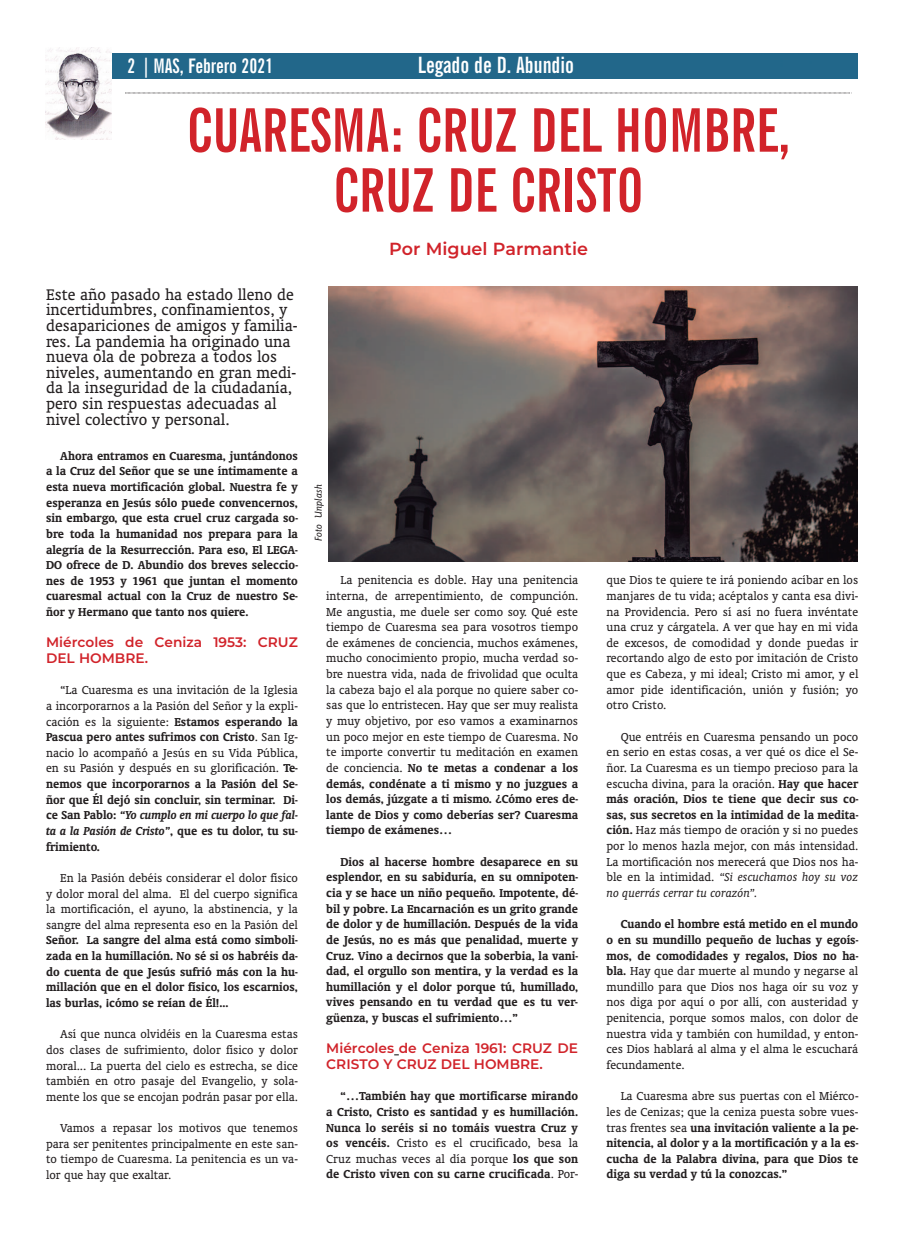
<style>
.page{position:relative;width:904px;height:1234px;background:#fff}
.page>*{position:absolute;margin:0;border:0;box-sizing:border-box;transform-origin:0 0}
.t1{font:700 extra-condensed 60px/59.9px "News Gothic BT";color:#d1232a;text-align:center}
.t2{font:700 extra-condensed 22.5px "News Gothic BT";color:#fff}
.t3{font:700 extra-condensed 20px "News Gothic BT";color:#fff}
.t4{font:17.5px/15.6px "Oranda BT";color:#231f20}
.t5{font:600 17.5px "Montserrat";color:#d1232a}
.t6{font:600 13.75px/15.6px "Montserrat";color:#d1232a}
.t7{font:13.12px/15.6px "Oranda BT";color:#231f20;text-align:justify}
.t8{font:700 13.12px/15.6px "Oranda BT";color:#231f20;text-align:justify}
.t9{font:italic 500 10px "Goudy Sans IT Cby BT";color:#231f20}
.s1{font-weight:700}
.s2{font-weight:700;font-style:italic}
.s3{font-weight:400}
.s4{font-style:italic}
</style>
<div class="page">
<div style="left:112px;top:53px;width:745px;height:25px;background:#22678a"></div>
<img style="left:45px;top:48px;width:67px;height:91px">
<svg style="left:125px;top:93px;width:727px;height:1px"></svg>
<img style="left:328px;top:286px;width:529px;height:275px">
<p class="t3" style="left:127px;top:54px;width:147px">2 | MAS, Febrero 2021</p>
<p class="t2" style="left:418px;top:52px;width:158px">Legado de D. Abundio</p>
<p class="t1" style="left:187px;top:101px;width:605px">CUARESMA: CRUZ DEL HOMBRE,<br>CRUZ DE CRISTO</p>
<p class="t5" style="left:389px;top:242px;width:200px">Por Miguel Parmantie</p>
<p class="t4" style="left:46px;top:288px;width:253px">Este año pasado ha estado lleno de incertidumbres, confinamientos, y desapariciones de amigos y familia&shy;res. La pandemia ha originado una nueva ola de pobreza a todos los niveles, aumentando en gran medi&shy;da la inseguridad de la ciudadanía, pero sin respuestas adecuadas al nivel colectivo y personal.</p>
<p class="t8" style="left:46px;top:449px;width:253px;text-indent:14px">Ahora entramos en Cuaresma, juntándonos a la Cruz del Señor que se une íntimamente a esta nueva mortificación global. Nuestra fe y esperanza en Jesús sólo puede convencernos, sin embargo, que esta cruel cruz cargada so&shy;bre toda la humanidad nos prepara para la alegría de la Resurrección. Para eso, El LEGA-DO ofrece de D. Abundio dos breves seleccio&shy;nes de 1953 y 1961 que juntan el momento cuaresmal actual con la Cruz de nuestro Se&shy;ñor y Hermano que tanto nos quiere.</p>
<p class="t6" style="left:46px;top:635px;width:253px">Miércoles de Ceniza 1953: CRUZ<br>DEL HOMBRE.</p>
<p class="t7" style="left:46px;top:683px;width:253px;text-indent:14px">“La Cuaresma es una invitación de la Iglesia a incorporarnos a la Pasión del Señor y la expli&shy;cación es la siguiente: <span class="s1">Estamos esperando la Pascua pero antes sufrimos con Cristo</span>. San Ig&shy;nacio lo acompañó a Jesús en su Vida Pública, en su Pasión y después en su glorificación. <span class="s1">Te&shy;nemos que incorporarnos a la Pasión del Se&shy;ñor que Él dejó sin concluir, sin terminar. Di&shy;ce San Pablo:</span> <span class="s2">“Yo cumplo en mi cuerpo lo que fal&shy;ta a la Pasión de Cristo”</span><span class="s1">, que es tu dolor, tu su&shy;frimiento.</span></p>
<p class="t8" style="left:46px;top:871px;width:253px;text-indent:14px"><span class="s3">En la Pasión debéis considerar el dolor físico y dolor moral del alma. El del cuerpo significa la mortificación, el ayuno, la abstinencia, y la sangre del alma representa eso en la Pasión del </span>Señor. La sangre del alma está como simboli&shy;zada en la humillación. No sé si os habréis da&shy;do cuenta de que Jesús sufrió más con la hu&shy;millación que en el dolor físico, los escarnios, las burlas, ¡cómo se reían de Él!...</p>
<p class="t7" style="left:46px;top:1027px;width:253px;text-indent:14px">Así que nunca olvidéis en la Cuaresma estas dos clases de sufrimiento, dolor físico y dolor moral... La puerta del cielo es estrecha, se dice también en otro pasaje del Evangelio, y sola&shy;mente los que se encojan podrán pasar por ella.</p>
<p class="t7" style="left:46px;top:1120px;width:253px;text-indent:14px">Vamos a repasar los motivos que tenemos para ser penitentes principalmente en este san&shy;to tiempo de Cuaresma. La penitencia es un va&shy;lor que hay que exaltar.</p>
<p class="t9" style="left:315px;top:540px;width:58px;rotate:-90deg">Foto Unplash</p>
<p class="t7" style="left:326px;top:573px;width:253px;text-indent:14px">La penitencia es doble. Hay una penitencia interna, de arrepentimiento, de compunción.<br>Me angustia, me duele ser como soy. Qué este tiempo de Cuaresma sea para vosotros tiempo de exámenes de conciencia, muchos exámenes, mucho conocimiento propio, mucha verdad so&shy;bre nuestra vida, nada de frivolidad que oculta la cabeza bajo el ala porque no quiere saber co&shy;sas que lo entristecen. Hay que ser muy realista y muy objetivo, por eso vamos a examinarnos un poco mejor en este tiempo de Cuaresma. No te importe convertir tu meditación en examen de conciencia. <span class="s1">No te metas a condenar a los demás, condénate a ti mismo y no juzgues a los demás, júzgate a ti mismo. ¿Cómo eres de&shy;lante de Dios y como deberías ser? Cuaresma tiempo de exámenes…</span></p>
<p class="t8" style="left:326px;top:855px;width:253px;text-indent:14px">Dios al hacerse hombre desaparece en su esplendor, en su sabiduría, en su omnipoten&shy;cia y se hace un niño pequeño. Impotente, dé&shy;bil y pobre. La Encarnación es un grito grande de dolor y de humillación. Después de la vida de Jesús, no es más que penalidad, muerte y Cruz. Vino a decirnos que la soberbia, la vani&shy;dad, el orgullo son mentira, y la verdad es la humillación y el dolor porque tú, humillado, vives pensando en tu verdad que es tu ver&shy;güenza, y buscas el sufrimiento…”</p>
<p class="t6" style="left:326px;top:1041px;width:253px">Miércoles de Ceniza 1961: CRUZ DE<br>CRISTO Y CRUZ DEL HOMBRE.</p>
<p class="t8" style="left:326px;top:1089px;width:254px;text-indent:14px">“…También hay que mortificarse mirando a Cristo, Cristo es santidad y es humillación.<br>Nunca lo seréis si no tomáis vuestra Cruz y os vencéis. <span class="s3">Cristo es el crucificado, besa la Cruz muchas veces al día porque</span> los que son de Cristo viven con su carne crucificada<span class="s3">. Por-</span></p>
<p class="t7" style="left:606px;top:573px;width:253px">que Dios te quiere te irá poniendo acíbar en los manjares de tu vida; acéptalos y canta esa divi&shy;na Providencia. Pero sí así no fuera invéntate una cruz y cárgatela. A ver que hay en mi vida de excesos, de comodidad y donde puedas ir recortando algo de esto por imitación de Cristo que es Cabeza, y mi ideal; Cristo mi amor, y el amor pide identificación, unión y fusión; yo otro Cristo.</p>
<p class="t7" style="left:606px;top:729px;width:253px;text-indent:14px">Que entréis en Cuaresma pensando un poco en serio en estas cosas, a ver qué os dice el Se&shy;ñor. La Cuaresma es un tiempo precioso para la escucha divina, para la oración. <span class="s1">Hay que hacer más oración, Dios te tiene que decir sus co&shy;sas, sus secretos en la intimidad de la medita&shy;ción.</span> Haz más tiempo de oración y si no puedes por lo menos hazla mejor, con más intensidad.<br>La mortificación nos merecerá que Dios nos ha&shy;ble en la intimidad. <span class="s4">“Si escuchamos hoy su voz no querrás cerrar tu corazón”.</span></p>
<p class="t7" style="left:606px;top:917px;width:253px;text-indent:14px"><span class="s1">Cuando el hombre está metido en el mundo o en su mundillo pequeño de luchas y egoís&shy;mos, de comodidades y regalos, Dios no ha&shy;bla.</span> Hay que dar muerte al mundo y negarse al mundillo para que Dios nos haga oír su voz y nos diga por aquí o por allí, con austeridad y penitencia, porque somos malos, con dolor de nuestra vida y también con humildad, y enton&shy;ces Dios hablará al alma y el alma le escuchará fecundamente.</p>
<p class="t8" style="left:606px;top:1089px;width:253px;text-indent:14px"><span class="s3">La Cuaresma abre sus puertas con el Miérco&shy;les de Cenizas; que la ceniza puesta sobre vues&shy;tras frentes sea</span> una invitación valiente a la pe&shy;nitencia, al dolor y a la mortificación y a la es&shy;cucha de la Palabra divina, para que Dios te diga su verdad y tú la conozcas.”</p>
</div>
